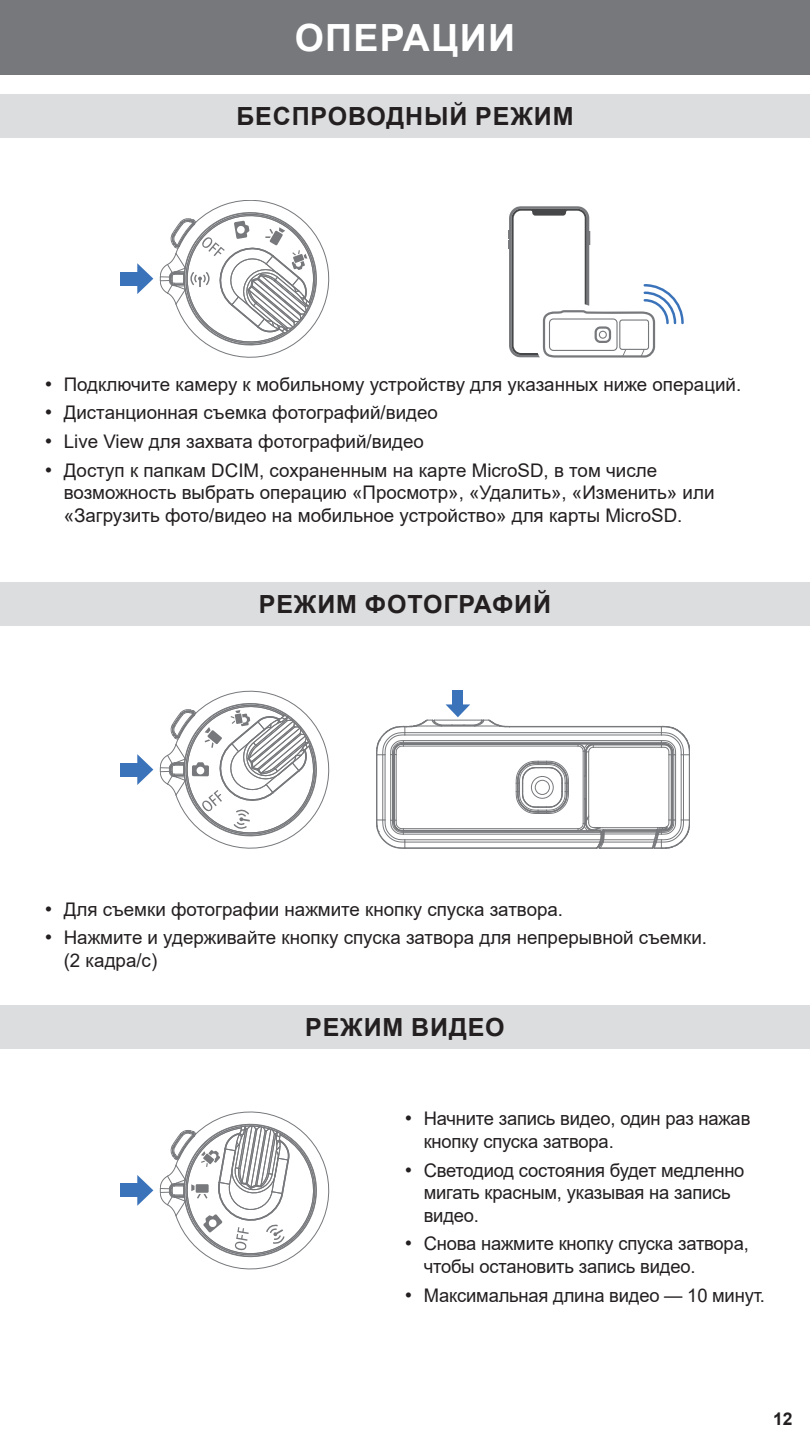
<style>
.page{position:relative;width:810px;height:1440px;background:#fff}
.page>*{position:absolute;margin:0;border:0;box-sizing:border-box;transform-origin:0 0}
.t1{font:700 37.5px "Arial";letter-spacing:.035em;color:#fff}
.t2{font:700 25px "Arial";letter-spacing:.035em;color:#231f20}
.t3{font:18.75px/22.5px "Arial";color:#231f20}
.t4{font:700 17.5px "Arial";color:#231f20}
.s1{font-family:"Optic Sans 201"}
</style>
<div class="page">
<div style="left:0;top:0;width:810px;height:75px;background:#76787b"></div>
<div style="left:0;top:582px;width:810px;height:44px;background:#dcdddf"></div>
<hr style="left:376px;top:755px;width:1px;height:65px;background:#76787b">
<hr style="left:377px;top:755px;width:1px;height:65px;background:#76787b">
<hr style="left:383px;top:755px;width:1px;height:65px;background:#76787b">
<hr style="left:385px;top:755px;width:1px;height:65px;background:#76787b">
<hr style="left:390px;top:755px;width:1px;height:65px;background:#76787b">
<hr style="left:392px;top:755px;width:1px;height:65px;background:#76787b">
<hr style="left:393px;top:755px;width:1px;height:65px;background:#76787b">
<hr style="left:394px;top:755px;width:1px;height:65px;background:#76787b">
<hr style="left:396px;top:755px;width:1px;height:65px;background:#76787b">
<hr style="left:405px;top:848px;width:192px;height:1px;background:#76787b">
<hr style="left:405px;top:842px;width:195px;height:1px;background:#76787b">
<hr style="left:405px;top:840px;width:195px;height:1px;background:#76787b">
<hr style="left:403px;top:834px;width:198px;height:1px;background:#76787b">
<hr style="left:403px;top:832px;width:198px;height:1px;background:#76787b">
<hr style="left:403px;top:831px;width:185px;height:1px;background:#76787b">
<hr style="left:403px;top:830px;width:175px;height:1px;background:#76787b">
<hr style="left:403px;top:828px;width:175px;height:1px;background:#76787b">
<hr style="left:593px;top:747px;width:68px;height:1px;background:#76787b">
<hr style="left:403px;top:746px;width:175px;height:1px;background:#76787b">
<hr style="left:593px;top:745px;width:68px;height:1px;background:#76787b">
<hr style="left:403px;top:744px;width:258px;height:1px;background:#76787b">
<hr style="left:403px;top:743px;width:258px;height:1px;background:#76787b">
<hr style="left:403px;top:742px;width:258px;height:1px;background:#76787b">
<hr style="left:403px;top:740px;width:258px;height:1px;background:#76787b">
<hr style="left:583px;top:751px;width:1px;height:73px;background:#76787b">
<hr style="left:585px;top:751px;width:1px;height:73px;background:#76787b">
<hr style="left:586px;top:752px;width:1px;height:68px;background:#76787b">
<hr style="left:588px;top:752px;width:1px;height:64px;background:#76787b">
<hr style="left:405px;top:735px;width:256px;height:1px;background:#76787b">
<hr style="left:405px;top:732px;width:256px;height:1px;background:#76787b">
<hr style="left:509px;top:727px;width:152px;height:1px;background:#76787b">
<hr style="left:509px;top:726px;width:152px;height:1px;background:#76787b">
<hr style="left:669px;top:755px;width:1px;height:65px;background:#76787b">
<hr style="left:671px;top:755px;width:1px;height:65px;background:#76787b">
<hr style="left:672px;top:755px;width:1px;height:65px;background:#76787b">
<hr style="left:674px;top:755px;width:1px;height:65px;background:#76787b">
<hr style="left:675px;top:755px;width:1px;height:65px;background:#76787b">
<hr style="left:681px;top:755px;width:1px;height:65px;background:#76787b">
<hr style="left:683px;top:755px;width:1px;height:65px;background:#76787b">
<hr style="left:689px;top:755px;width:1px;height:65px;background:#76787b">
<hr style="left:690px;top:755px;width:1px;height:65px;background:#76787b">
<svg style="left:516px;top:761px;width:53px;height:53px"></svg>
<svg style="left:661px;top:726px;width:30px;height:30px"></svg>
<svg style="left:578px;top:744px;width:16px;height:33px"></svg>
<svg style="left:376px;top:815px;width:30px;height:34px"></svg>
<hr style="left:603px;top:827px;width:54px;height:1px;background:#76787b">
<hr style="left:600px;top:848px;width:52px;height:1px;background:#76787b">
<hr style="left:603px;top:842px;width:51px;height:1px;background:#76787b">
<hr style="left:604px;top:840px;width:50px;height:1px;background:#76787b">
<hr style="left:604px;top:834px;width:52px;height:1px;background:#76787b">
<hr style="left:604px;top:832px;width:52px;height:1px;background:#76787b">
<hr style="left:604px;top:831px;width:53px;height:1px;background:#76787b">
<hr style="left:603px;top:830px;width:54px;height:1px;background:#76787b">
<svg style="left:578px;top:798px;width:27px;height:51px"></svg>
<svg style="left:652px;top:820px;width:38px;height:29px"></svg>
<div style="left:535px;top:780px;width:15px;height:15px;border:1px solid #76787b;border-radius:50%"></div>
<div style="left:531px;top:776px;width:22px;height:22px;border:1px solid #76787b;border-radius:50%"></div>
<div style="left:453px;top:691px;width:10px;height:15px;background:#3b73ba"></div>
<svg style="left:376px;top:704px;width:134px;height:52px"></svg>
<svg style="left:160px;top:691px;width:169px;height:157px"></svg>
<div style="left:120px;top:763px;width:20px;height:13px;background:#3b73ba"></div>
<svg style="left:137px;top:754px;width:16px;height:31px"></svg>
<div style="left:0;top:94px;width:810px;height:44px;background:#dcdddf"></div>
<svg style="left:508px;top:206px;width:176px;height:152px"></svg>
<svg style="left:160px;top:200px;width:169px;height:158px"></svg>
<div style="left:120px;top:272px;width:20px;height:13px;background:#3b73ba"></div>
<svg style="left:137px;top:263px;width:16px;height:31px"></svg>
<div style="left:0;top:1005px;width:810px;height:44px;background:#dcdddf"></div>
<svg style="left:160px;top:1112px;width:169px;height:157px"></svg>
<div style="left:120px;top:1184px;width:20px;height:13px;background:#3b73ba"></div>
<svg style="left:137px;top:1175px;width:16px;height:31px"></svg>
<h1 class="t1" style="left:295px;top:12px;width:222px">ОПЕРАЦИИ</h1>
<h2 class="t2" style="left:236px;top:98px;width:339px">БЕСПРОВОДНЫЙ РЕЖИМ</h2>
<p class="t3" style="left:45px;top:373px;width:698px"><span class="s1">•</span> Подключите камеру к мобильному устройству для указанных ниже операций.</p>
<p class="t3" style="left:45px;top:401px;width:395px"><span class="s1">•</span> Дистанционная съемка фотографий/видео</p>
<p class="t3" style="left:45px;top:430px;width:381px"><span class="s1">•</span> Live View для захвата фотографий/видео</p>
<p class="t3" style="left:64px;top:459px;width:652px;text-indent:-19px"><span class="s1">•</span> Доступ к папкам DCIM, сохраненным на карте MicroSD, в том числе возможность выбрать операцию «Просмотр», «Удалить», «Изменить» или «Загрузить фото/видео на мобильное устройство» для карты MicroSD.</p>
<h2 class="t2" style="left:259px;top:587px;width:294px">РЕЖИМ ФОТОГРАФИЙ</h2>
<p class="t3" style="left:45px;top:898px;width:520px"><span class="s1">•</span> Для съемки фотографии нажмите кнопку спуска затвора.</p>
<p class="t3" style="left:64px;top:926px;width:645px;text-indent:-19px"><span class="s1">•</span> Нажмите и удерживайте кнопку спуска затвора для непрерывной съемки. (2 кадра/с)</p>
<h2 class="t2" style="left:305px;top:1010px;width:201px">РЕЖИМ ВИДЕО</h2>
<p class="t3" style="left:424px;top:1107px;width:328px;text-indent:-19px"><span class="s1">•</span> Начните запись видео, один раз нажав кнопку спуска затвора.</p>
<p class="t3" style="left:424px;top:1159px;width:322px;text-indent:-19px"><span class="s1">•</span> Светодиод состояния будет медленно мигать красным, указывая на запись видео.</p>
<p class="t3" style="left:424px;top:1232px;width:327px;text-indent:-19px"><span class="s1">•</span> Снова нажмите кнопку спуска затвора, чтобы остановить запись видео.</p>
<p class="t3" style="left:405px;top:1284px;width:361px"><span class="s1">•</span> Максимальная длина видео — 10 минут.</p>
<p class="t4" style="left:773px;top:1406px;width:21px">12</p>
</div>
